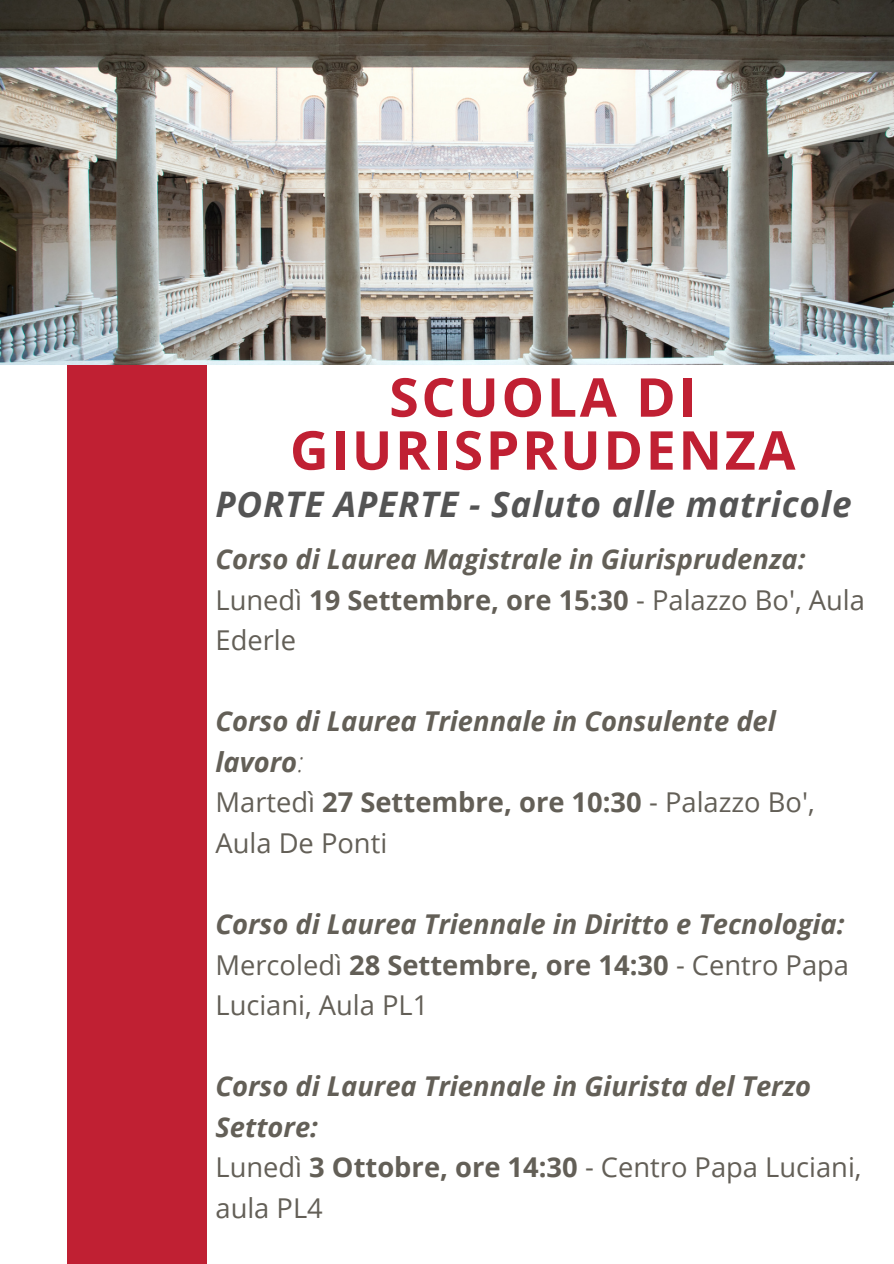
<style>
.page{position:relative;width:894px;height:1264px;background:#fff}
.page>*{position:absolute;margin:0;border:0;box-sizing:border-box;transform-origin:0 0}
.t1{font:700 53.55px/52.9px "Open Sans";letter-spacing:.05em;color:#c02033;text-align:center}
.t2{font:italic 700 35.25px "Open Sans";letter-spacing:.02em;color:#545454}
.t3{font:italic 700 27.3px/40.5px "Open Sans";color:#635f57}
.s1{font-weight:400;font-style:normal}
.s2{font-style:normal}
.s3{font-weight:300}
</style>
<div class="page">
<div style="left:67px;top:0;width:140px;height:1263px;background:#c02033"></div>
<img style="left:0;top:0;width:893px;height:365px">
<h1 class="t1" style="left:290px;top:369px;width:507px">SCUOLA DI<br>GIURISPRUDENZA</h1>
<p class="t2" style="left:215px;top:479px;width:637px">PORTE APERTE - Saluto alle matricole</p>
<p class="t3" style="left:215px;top:538px;width:650px">Corso di Laurea Magistrale in Giurisprudenza:<br><span class="s1">Lunedì</span> <span class="s2">19 Settembre, ore 15:30</span> <span class="s1">- Palazzo Bo', Aula<br>Ederle</span></p>
<p class="t3" style="left:215px;top:700px;width:600px">Corso di Laurea Triennale in Consulente del lavoro<span class="s3">:<br></span><span class="s1">Martedì</span> <span class="s2">27 Settembre, ore 10:30</span> <span class="s1">- Palazzo Bo',<br>Aula De Ponti</span></p>
<p class="t3" style="left:215px;top:903px;width:635px">Corso di Laurea Triennale in Diritto e Tecnologia:<br><span class="s1">Mercoledì</span> <span class="s2">28 Settembre, ore 14:30</span> <span class="s1">- Centro Papa<br>Luciani, Aula PL1</span></p>
<p class="t3" style="left:215px;top:1065px;width:647px">Corso di Laurea Triennale in Giurista del Terzo<br>Settore:<br><span class="s1">Lunedì</span> <span class="s2">3 Ottobre, ore 14:30</span> <span class="s1">- Centro Papa Luciani, aula PL4</span></p>
</div>
